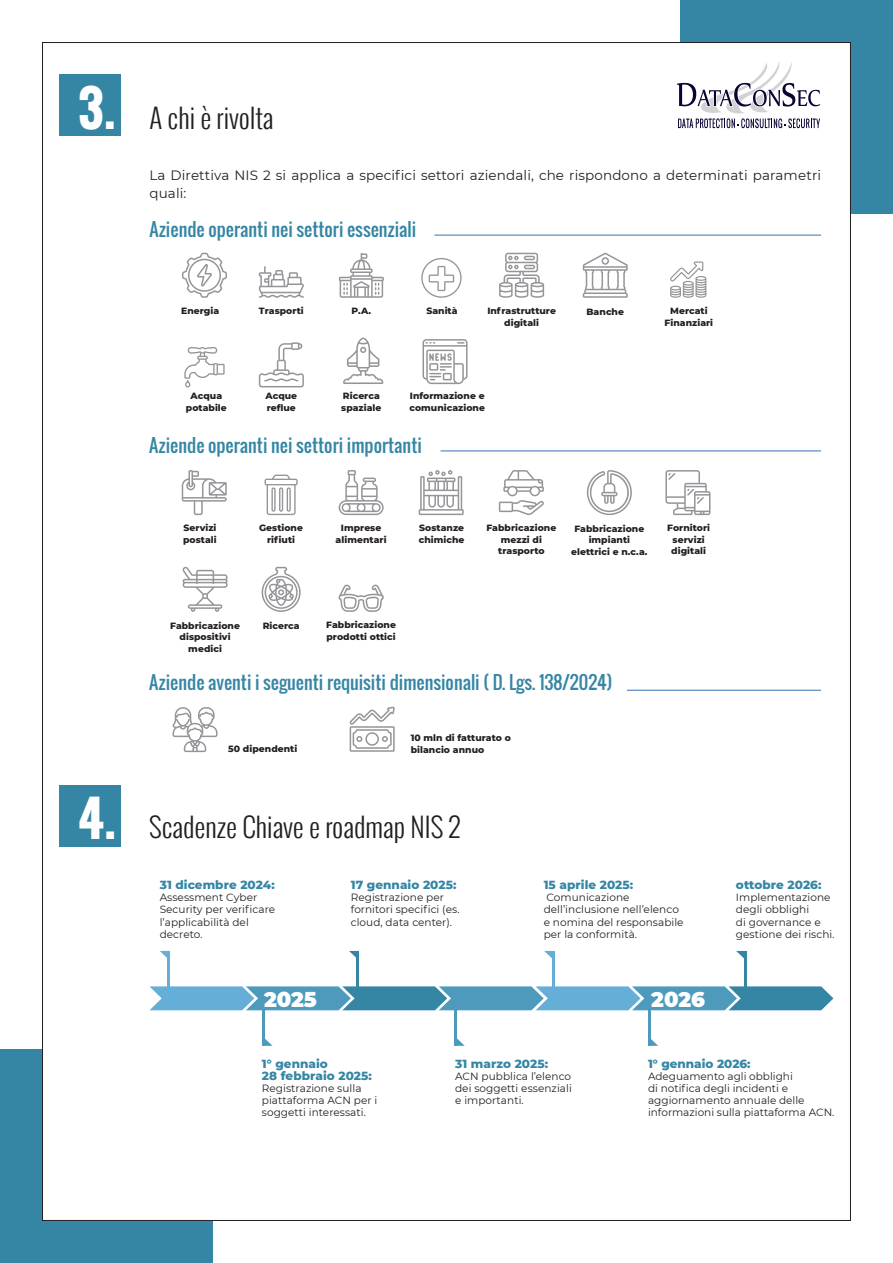
<style>
.page{position:relative;width:893px;height:1263px;background:#fff}
.page>*{position:absolute;margin:0;border:0;box-sizing:border-box;transform-origin:0 0}
.t1{font:700 48px "Oswald";color:#fff}
.t2{font:300 27px "Oswald";color:#231f20}
.t3{font:900 21px "Montserrat";color:#fff}
.t4{font:18px "Oswald";color:#3586a4}
.t5{font:13.5px/18px "Montserrat";letter-spacing:.01em;color:#231f20}
.t6{font:800 12px "Montserrat";letter-spacing:.005em;color:#3586a4}
.t7{font:10.5px/12.1px "Montserrat";letter-spacing:.005em;color:#231f20}
.t8{font:800 9.3px/11.6px "Montserrat";letter-spacing:.005em;color:#231f20;text-align:center}
</style>
<div class="page">
<div style="left:680px;top:0;width:213px;height:213px;background:#3586a4"></div>
<div style="left:0;top:1050px;width:213px;height:213px;background:#3586a4"></div>
<div style="left:43px;top:43px;width:807px;height:1177px;background:#fff"></div>
<hr style="left:434px;top:235px;width:387px;height:1px;background:#3474b4">
<svg style="left:184px;top:347px;width:41px;height:40px"></svg>
<svg style="left:343px;top:337px;width:40px;height:47px"></svg>
<svg style="left:670px;top:261px;width:36px;height:37px"></svg>
<svg style="left:182px;top:253px;width:45px;height:45px"></svg>
<svg style="left:339px;top:253px;width:45px;height:45px"></svg>
<svg style="left:421px;top:258px;width:41px;height:40px"></svg>
<svg style="left:499px;top:253px;width:45px;height:45px"></svg>
<svg style="left:259px;top:266px;width:45px;height:32px"></svg>
<svg style="left:422px;top:339px;width:46px;height:45px"></svg>
<svg style="left:583px;top:253px;width:45px;height:45px"></svg>
<svg style="left:259px;top:342px;width:45px;height:45px"></svg>
<hr style="left:441px;top:451px;width:380px;height:1px;background:#3474b4">
<svg style="left:265px;top:475px;width:33px;height:40px"></svg>
<svg style="left:419px;top:470px;width:45px;height:45px"></svg>
<svg style="left:665px;top:470px;width:45px;height:45px"></svg>
<svg style="left:261px;top:567px;width:40px;height:45px"></svg>
<svg style="left:339px;top:585px;width:45px;height:27px"></svg>
<svg style="left:182px;top:470px;width:45px;height:45px"></svg>
<svg style="left:338px;top:470px;width:46px;height:45px"></svg>
<svg style="left:499px;top:470px;width:45px;height:45px"></svg>
<svg style="left:182px;top:567px;width:46px;height:45px"></svg>
<svg style="left:586px;top:470px;width:46px;height:45px"></svg>
<hr style="left:627px;top:690px;width:194px;height:1px;background:#3474b4">
<svg style="left:349px;top:707px;width:46px;height:45px"></svg>
<svg style="left:172px;top:707px;width:46px;height:45px"></svg>
<svg style="left:149px;top:986px;width:684px;height:24px;background:#59a0c1"></svg>
<hr style="left:263px;top:1010px;width:2px;height:36px;background:#4e9abc">
<svg style="left:265px;top:1039px;width:8px;height:7px"></svg>
<hr style="left:455px;top:1010px;width:2px;height:36px;background:#4e9abc">
<svg style="left:457px;top:1038px;width:8px;height:8px"></svg>
<hr style="left:648px;top:1010px;width:2px;height:36px;background:#4e9abc">
<svg style="left:650px;top:1037px;width:8px;height:9px"></svg>
<hr style="left:552px;top:951px;width:2px;height:35px;background:#64aed8">
<svg style="left:544px;top:951px;width:8px;height:8px"></svg>
<hr style="left:357px;top:951px;width:2px;height:35px;background:#3586a4">
<svg style="left:349px;top:951px;width:8px;height:9px"></svg>
<hr style="left:167px;top:951px;width:3px;height:35px;background:#64aed8">
<svg style="left:160px;top:951px;width:7px;height:7px"></svg>
<hr style="left:744px;top:951px;width:2px;height:35px;background:#3586a4">
<svg style="left:736px;top:951px;width:8px;height:8px"></svg>
<div style="left:59px;top:74px;width:61px;height:62px;background:#3586a4"></div>
<div style="left:59px;top:785px;width:61px;height:61px;background:#3586a4"></div>
<svg style="left:677px;top:61px;width:143px;height:67px"></svg>
<p class="t1" style="left:78px;top:72px;width:39px">3.</p>
<p class="t1" style="left:78px;top:782px;width:40px">4.</p>
<p class="t2" style="left:149px;top:98px;width:126px">A chi è rivolta</p>
<p class="t5" style="left:149px;top:166px;width:673px">La Direttiva NIS 2 si applica a specifici settori aziendali, che rispondono a determinati parametri quali:</p>
<p class="t4" style="left:150px;top:216px;width:268px">Aziende operanti nei settori essenziali</p>
<p class="t8" style="left:181px;top:305px;width:40px">Energia</p>
<p class="t8" style="left:259px;top:305px;width:46px">Trasporti</p>
<p class="t8" style="left:351px;top:305px;width:21px">P.A.</p>
<p class="t8" style="left:426px;top:305px;width:33px">Sanità</p>
<p class="t8" style="left:487px;top:305px;width:70px">Infrastrutture</p>
<p class="t8" style="left:504px;top:316px;width:36px">digitali</p>
<p class="t8" style="left:343px;top:390px;width:38px">Ricerca</p>
<p class="t8" style="left:341px;top:401px;width:42px">spaziale</p>
<p class="t8" style="left:409px;top:390px;width:77px;text-align:left">Informazione e comunicazione</p>
<p class="t8" style="left:191px;top:390px;width:33px">Acqua</p>
<p class="t8" style="left:186px;top:401px;width:42px">potabile</p>
<p class="t4" style="left:149px;top:431px;width:274px">Aziende operanti nei settori importanti</p>
<p class="t8" style="left:266px;top:390px;width:33px">Acque</p>
<p class="t8" style="left:267px;top:401px;width:31px">reflue</p>
<p class="t8" style="left:586px;top:305px;width:39px">Banche</p>
<p class="t8" style="left:670px;top:305px;width:39px">Mercati</p>
<p class="t8" style="left:665px;top:316px;width:50px">Finanziari</p>
<p class="t8" style="left:183px;top:522px;width:35px">Servizi</p>
<p class="t8" style="left:183px;top:533px;width:35px">postali</p>
<p class="t8" style="left:259px;top:522px;width:46px">Gestione</p>
<p class="t8" style="left:267px;top:533px;width:29px">rifiuti</p>
<p class="t8" style="left:341px;top:522px;width:42px">Imprese</p>
<p class="t8" style="left:336px;top:533px;width:52px">alimentari</p>
<p class="t8" style="left:419px;top:522px;width:46px">Sostanze</p>
<p class="t8" style="left:419px;top:533px;width:47px">chimiche</p>
<p class="t8" style="left:486px;top:522px;width:71px">Fabbricazione mezzi di trasporto</p>
<p class="t8" style="left:571px;top:522px;width:78px">Fabbricazione impianti elettrici e n.c.a.</p>
<p class="t8" style="left:667px;top:522px;width:44px">Fornitori</p>
<p class="t8" style="left:673px;top:533px;width:34px">servizi</p>
<p class="t8" style="left:671px;top:545px;width:36px">digitali</p>
<p class="t8" style="left:326px;top:619px;width:71px;text-align:left">Fabbricazione prodotti ottici</p>
<p class="t8" style="left:170px;top:619px;width:71px">Fabbricazione</p>
<p class="t8" style="left:263px;top:619px;width:38px">Ricerca</p>
<p class="t8" style="left:180px;top:631px;width:52px">dispositivi medici</p>
<p class="t4" style="left:149px;top:669px;width:465px">Aziende aventi i seguenti requisiti dimensionali ( D. Lgs. 138/2024)</p>
<p class="t8" style="left:411px;top:731px;width:102px">10 mln di fatturato o</p>
<p class="t8" style="left:228px;top:742px;width:71px">50 dipendenti</p>
<p class="t8" style="left:411px;top:743px;width:75px">bilancio annuo</p>
<p class="t2" style="left:149px;top:807px;width:313px">Scadenze Chiave e roadmap NIS 2</p>
<p class="t6" style="left:160px;top:876px;width:117px">31 dicembre 2024:</p>
<p class="t7" style="left:160px;top:891px;width:117px">Assessment Cyber<br>Security per verificare l’applicabilità del decreto.</p>
<p class="t6" style="left:351px;top:876px;width:107px">17 gennaio 2025:</p>
<p class="t7" style="left:351px;top:891px;width:110px">Registrazione per fornitori specifici (es. cloud, data center).</p>
<p class="t6" style="left:544px;top:876px;width:91px">15 aprile 2025:</p>
<p class="t7" style="left:544px;top:891px;width:141px">Comunicazione dell’inclusione nell’elenco e nomina del responsabile per la conformità.</p>
<p class="t3" style="left:264px;top:983px;width:54px">2025</p>
<p class="t3" style="left:651px;top:983px;width:55px">2026</p>
<p class="t6" style="left:736px;top:876px;width:87px">ottobre 2026:</p>
<p class="t7" style="left:736px;top:891px;width:100px">Implementazione degli obblighi<br>di governance e gestione dei rischi.</p>
<p class="t6" style="left:262px;top:1055px;width:68px">1° gennaio</p>
<p class="t6" style="left:262px;top:1067px;width:112px">28 febbraio 2025:</p>
<p class="t7" style="left:262px;top:1082px;width:117px">Registrazione sulla piattaforma ACN per i soggetti interessati.</p>
<p class="t6" style="left:455px;top:1055px;width:95px">31 marzo 2025:</p>
<p class="t7" style="left:455px;top:1070px;width:118px;text-align:justify">ACN pubblica l’elenco dei soggetti essenziali e importanti.</p>
<p class="t6" style="left:648px;top:1055px;width:104px">1° gennaio 2026:</p>
<p class="t7" style="left:648px;top:1070px;width:188px">Adeguamento agli obblighi<br>di notifica degli incidenti e aggiornamento annuale delle informazioni sulla piattaforma ACN.</p>
</div>
